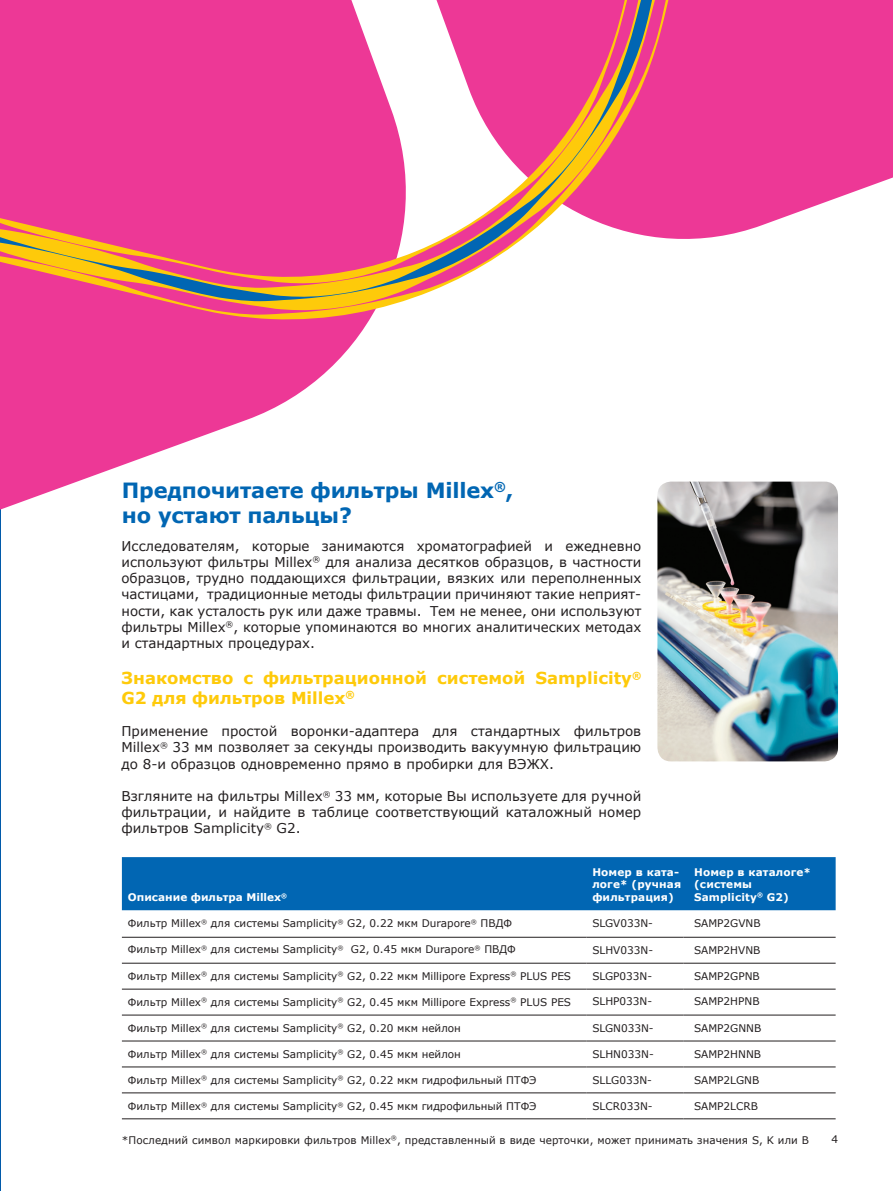
<style>
.page{position:relative;width:893px;height:1191px;background:#fff}
.page>*{position:absolute;margin:0;border:0;box-sizing:border-box;transform-origin:0 0}
.t1{font:700 21px/25.2px "Verdana";letter-spacing:-.01em;color:#0166b3}
.t2{font:700 16.5px/19.8px "Verdana";color:#feca0a}
.t3{font:13.5px/16.2px "Verdana";color:#231f20;text-align:justify}
.t4{font:10.5px "Verdana";color:#231f20}
.t5{font:700 10.5px/12.6px "Verdana";letter-spacing:.015em;color:#fff}
</style>
<div class="page">
<hr style="left:0;top:0;width:1px;height:1191px;background:#015aaa">
<svg style="left:769px;top:0;width:123px;height:223px;background:#ee4ba0"></svg>
<svg style="left:0;top:321px;width:369px;height:189px;fill:#ed3896"></svg>
<div style="left:122px;top:857px;width:714px;height:53px;background:#0166b3"></div>
<hr style="left:586px;top:937px;width:98px;height:1px;background:#231f20">
<hr style="left:684px;top:937px;width:152px;height:1px;background:#231f20">
<hr style="left:122px;top:937px;width:464px;height:1px;background:#231f20">
<hr style="left:586px;top:962px;width:98px;height:1px;background:#231f20">
<hr style="left:684px;top:962px;width:152px;height:1px;background:#231f20">
<hr style="left:122px;top:962px;width:464px;height:1px;background:#231f20">
<hr style="left:586px;top:988px;width:98px;height:1px;background:#231f20">
<hr style="left:684px;top:988px;width:152px;height:1px;background:#231f20">
<hr style="left:122px;top:988px;width:464px;height:1px;background:#231f20">
<hr style="left:586px;top:1014px;width:98px;height:1px;background:#231f20">
<hr style="left:684px;top:1014px;width:152px;height:1px;background:#231f20">
<hr style="left:122px;top:1014px;width:464px;height:1px;background:#231f20">
<hr style="left:586px;top:1040px;width:98px;height:1px;background:#231f20">
<hr style="left:684px;top:1040px;width:152px;height:1px;background:#231f20">
<hr style="left:122px;top:1040px;width:464px;height:1px;background:#231f20">
<hr style="left:586px;top:1066px;width:98px;height:1px;background:#231f20">
<hr style="left:684px;top:1066px;width:152px;height:1px;background:#231f20">
<hr style="left:122px;top:1066px;width:464px;height:1px;background:#231f20">
<hr style="left:586px;top:1092px;width:98px;height:1px;background:#231f20">
<hr style="left:684px;top:1092px;width:152px;height:1px;background:#231f20">
<hr style="left:122px;top:1092px;width:464px;height:1px;background:#231f20">
<hr style="left:586px;top:1118px;width:98px;height:1px;background:#231f20">
<hr style="left:684px;top:1118px;width:152px;height:1px;background:#231f20">
<hr style="left:122px;top:1118px;width:464px;height:1px;background:#231f20">
<img style="left:657px;top:481px;width:181px;height:280px">
<svg style="left:0;top:0;width:769px;height:321px"></svg>
<svg style="left:0;top:0;width:767px;height:315px;fill:#ed3896"></svg>
<h1 class="t1" style="left:122px;top:477px;width:393px">Предпочитаете фильтры Millex<sup>®</sup>, но устают пальцы?</h1>
<p class="t3" style="left:121px;top:537px;width:521px">Исследователям, которые занимаются хроматографией и ежедневно используют фильтры Millex<sup>®</sup> для анализа десятков образцов, в частности образцов, трудно поддающихся фильтрации, вязких или переполненных частицами, традиционные методы фильтрации причиняют такие неприят&shy;ности, как усталость рук или даже травмы. Тем не менее, они используют фильтры Millex<sup>®</sup>, которые упоминаются во многих аналитических методах и стандартных процедурах.</p>
<h2 class="t2" style="left:122px;top:668px;width:521px">Знакомство с фильтрационной системой Samplicity<sup>®<br></sup>G2 для фильтров Millex<sup>®</sup></h2>
<p class="t3" style="left:121px;top:723px;width:521px">Применение простой воронки-адаптера для стандартных фильтров Millex<sup>®</sup> 33 мм позволяет за секунды производить вакуумную фильтрацию до 8-и образцов одновременно прямо в пробирки для ВЭЖХ.</p>
<p class="t3" style="left:121px;top:788px;width:521px">Взгляните на фильтры Millex<sup>®</sup> 33 мм, которые Вы используете для ручной фильтрации, и найдите в таблице соответствующий каталожный номер фильтров Samplicity<sup>®</sup> G2.</p>
<p class="t5" style="left:128px;top:891px;width:161px">Описание фильтра Millex<sup>®</sup></p>
<p class="t4" style="left:128px;top:916px;width:386px">Фильтр Millex<sup>®</sup> для системы Samplicity<sup>®</sup> G2, 0.22 мкм Durapore<sup>®</sup> ПВДФ</p>
<p class="t4" style="left:128px;top:942px;width:389px">Фильтр Millex<sup>®</sup> для системы Samplicity<sup>®</sup> G2, 0.45 мкм Durapore<sup>®</sup> ПВДФ</p>
<p class="t4" style="left:128px;top:968px;width:445px">Фильтр Millex<sup>®</sup> для системы Samplicity<sup>®</sup> G2, 0.22 мкм Millipore Express<sup>®</sup> PLUS PES</p>
<p class="t4" style="left:128px;top:994px;width:445px">Фильтр Millex<sup>®</sup> для системы Samplicity<sup>®</sup> G2, 0.45 мкм Millipore Express<sup>®</sup> PLUS PES</p>
<p class="t4" style="left:128px;top:1020px;width:334px">Фильтр Millex<sup>®</sup> для системы Samplicity<sup>®</sup> G2, 0.20 мкм нейлон</p>
<p class="t4" style="left:128px;top:1046px;width:334px">Фильтр Millex<sup>®</sup> для системы Samplicity<sup>®</sup> G2, 0.45 мкм нейлон</p>
<p class="t4" style="left:128px;top:1073px;width:410px">Фильтр Millex<sup>®</sup> для системы Samplicity<sup>®</sup> G2, 0.22 мкм гидрофильный ПТФЭ</p>
<p class="t4" style="left:128px;top:1099px;width:410px">Фильтр Millex<sup>®</sup> для системы Samplicity<sup>®</sup> G2, 0.45 мкм гидрофильный ПТФЭ</p>
<p class="t5" style="left:592px;top:865px;width:90px">Номер в ката&shy;логе* (ручная фильтрация)</p>
<p class="t5" style="left:694px;top:865px;width:119px">Номер в каталоге* (системы<br>Samplicity<sup>®</sup> G2)</p>
<p class="t4" style="left:592px;top:916px;width:62px">SLGV033N-</p>
<p class="t4" style="left:694px;top:916px;width:68px">SAMP2GVNB</p>
<p class="t4" style="left:592px;top:943px;width:62px">SLHV033N-</p>
<p class="t4" style="left:694px;top:943px;width:68px">SAMP2HVNB</p>
<p class="t4" style="left:592px;top:968px;width:61px">SLGP033N-</p>
<p class="t4" style="left:694px;top:968px;width:67px">SAMP2GPNB</p>
<p class="t4" style="left:592px;top:994px;width:61px">SLHP033N-</p>
<p class="t4" style="left:694px;top:994px;width:67px">SAMP2HPNB</p>
<p class="t4" style="left:592px;top:1021px;width:63px">SLGN033N-</p>
<p class="t4" style="left:694px;top:1021px;width:69px">SAMP2GNNB</p>
<p class="t4" style="left:592px;top:1046px;width:63px">SLHN033N-</p>
<p class="t4" style="left:694px;top:1046px;width:69px">SAMP2HNNB</p>
<p class="t4" style="left:592px;top:1073px;width:61px">SLLG033N-</p>
<p class="t4" style="left:592px;top:1099px;width:62px">SLCR033N-</p>
<p class="t4" style="left:694px;top:1073px;width:67px">SAMP2LGNB</p>
<p class="t4" style="left:694px;top:1099px;width:65px">SAMP2LCRB</p>
<p class="t4" style="left:122px;top:1132px;width:688px">*Последний символ маркировки фильтров Millex<sup>®</sup>, представленный в виде черточки, может принимать значения S, K или B</p>
<p class="t4" style="left:832px;top:1132px;width:8px">4</p>
</div>
